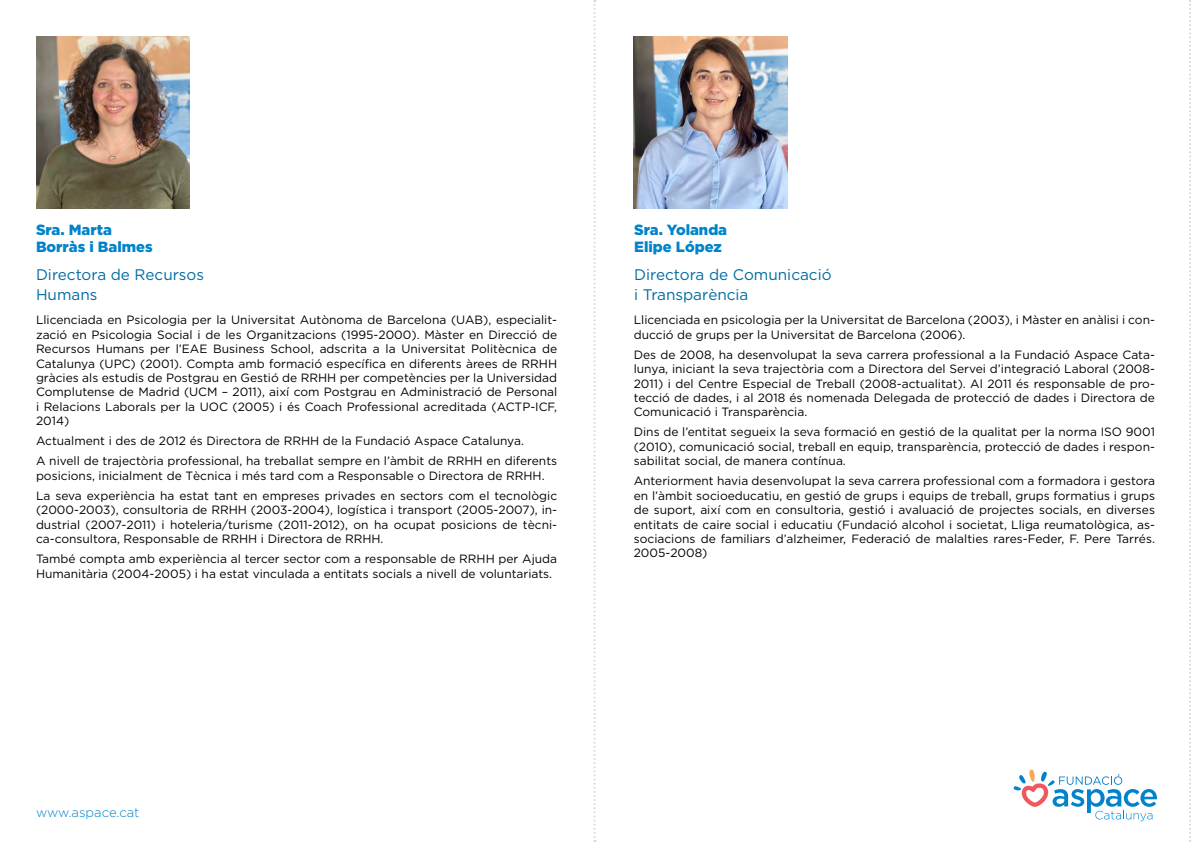
<style>
.page{position:relative;width:1191px;height:842px;background:#fff}
.page>*{position:absolute;margin:0;border:0;box-sizing:border-box;transform-origin:0 0}
.t1{font:15.3px/20px "Gotham";color:#006ba3}
.t2{font:900 14.8px/17.7px "Gotham";color:#0083ca}
.t3{font:300 13.1px "Gotham";color:#0083ca}
.t4{font:12px/14.4px "Gotham";color:#000;text-align:justify}
</style>
<div class="page">
<svg style="left:1013px;top:769px;width:144px;height:52px"></svg>
<svg style="left:1189px;top:0;width:2px;height:842px"></svg>
<img style="left:36px;top:36px;width:153px;height:172px">
<img style="left:634px;top:36px;width:153px;height:172px">
<svg style="left:593px;top:0;width:2px;height:842px"></svg>
<p class="t2" style="left:36px;top:220px;width:118px">Sra. Marta<br>Borràs i Balmes</p>
<p class="t1" style="left:36px;top:264px;width:170px">Directora de Recursos<br>Humans</p>
<p class="t4" style="left:36px;top:313px;width:523px">Llicenciada en Psicologia per la Universitat Autònoma de Barcelona (UAB), especialit&shy;zació en Psicologia Social i de les Organitzacions (1995-2000). Màster en Direcció de Recursos Humans per l’EAE Business School, adscrita a la Universitat Politècnica de Catalunya (UPC) (2001). Compta amb formació específica en diferents àrees de RRHH gràcies als estudis de Postgrau en Gestió de RRHH per competències per la Universidad Complutense de Madrid (UCM – 2011), així com Postgrau en Administració de Personal i Relacions Laborals per la UOC (2005) i és Coach Professional acreditada (ACTP-ICF, 2014)</p>
<p class="t4" style="left:36px;top:431px;width:523px;line-height:20.1px">Actualment i des de 2012 és Directora de RRHH de la Fundació Aspace Catalunya.<br>A nivell de trajectòria professional, ha treballat sempre en l’àmbit de RRHH en diferents</p>
<p class="t4" style="left:36px;top:465px;width:523px;line-height:20.1px">posicions, inicialment de Tècnica i més tard com a Responsable o Directora de RRHH.<br>La seva experiència ha estat tant en empreses privades en sectors com el tecnològic</p>
<p class="t4" style="left:36px;top:503px;width:523px">(2000-2003), consultoria de RRHH (2003-2004), logística i transport (2005-2007), in&shy;dustrial (2007-2011) i hoteleria/turisme (2011-2012), on ha ocupat posicions de tècni&shy;ca-consultora, Responsable de RRHH i Directora de RRHH.</p>
<p class="t4" style="left:36px;top:551px;width:523px">També compta amb experiència al tercer sector com a responsable de RRHH per Ajuda<br>Humanitària (2004-2005) i ha estat vinculada a entitats socials a nivell de voluntariats.</p>
<p class="t2" style="left:634px;top:220px;width:94px">Sra. Yolanda<br>Elipe López</p>
<p class="t1" style="left:634px;top:264px;width:199px">Directora de Comunicació i Transparència</p>
<p class="t4" style="left:634px;top:313px;width:523px">Llicenciada en psicologia per la Universitat de Barcelona (2003), i Màster en anàlisi i con&shy;ducció de grups per la Universitat de Barcelona (2006).</p>
<p class="t4" style="left:634px;top:347px;width:523px">Des de 2008, ha desenvolupat la seva carrera professional a la Fundació Aspace Cata&shy;lunya, iniciant la seva trajectòria com a Directora del Servei d’integració Laboral (2008- 2011) i del Centre Especial de Treball (2008-actualitat). Al 2011 és responsable de pro&shy;tecció de dades, i al 2018 és nomenada Delegada de protecció de dades i Directora de Comunicació i Transparència.</p>
<p class="t4" style="left:634px;top:425px;width:523px">Dins de l’entitat segueix la seva formació en gestió de la qualitat per la norma ISO 9001 (2010), comunicació social, treball en equip, transparència, protecció de dades i respon&shy;sabilitat social, de manera contínua.</p>
<p class="t4" style="left:634px;top:474px;width:523px">Anteriorment havia desenvolupat la seva carrera professional com a formadora i gestora en l’àmbit socioeducatiu, en gestió de grups i equips de treball, grups formatius i grups de suport, així com en consultoria, gestió i avaluació de projectes socials, en diverses entitats de caire social i educatiu (Fundació alcohol i societat, Lliga reumatològica, as&shy;sociacions de familiars d’alzheimer, Federació de malalties rares-Feder, F. Pere Tarrés.<br>2005-2008)</p>
<p class="t3" style="left:36px;top:805px;width:105px">www.aspace.cat</p>
</div>
